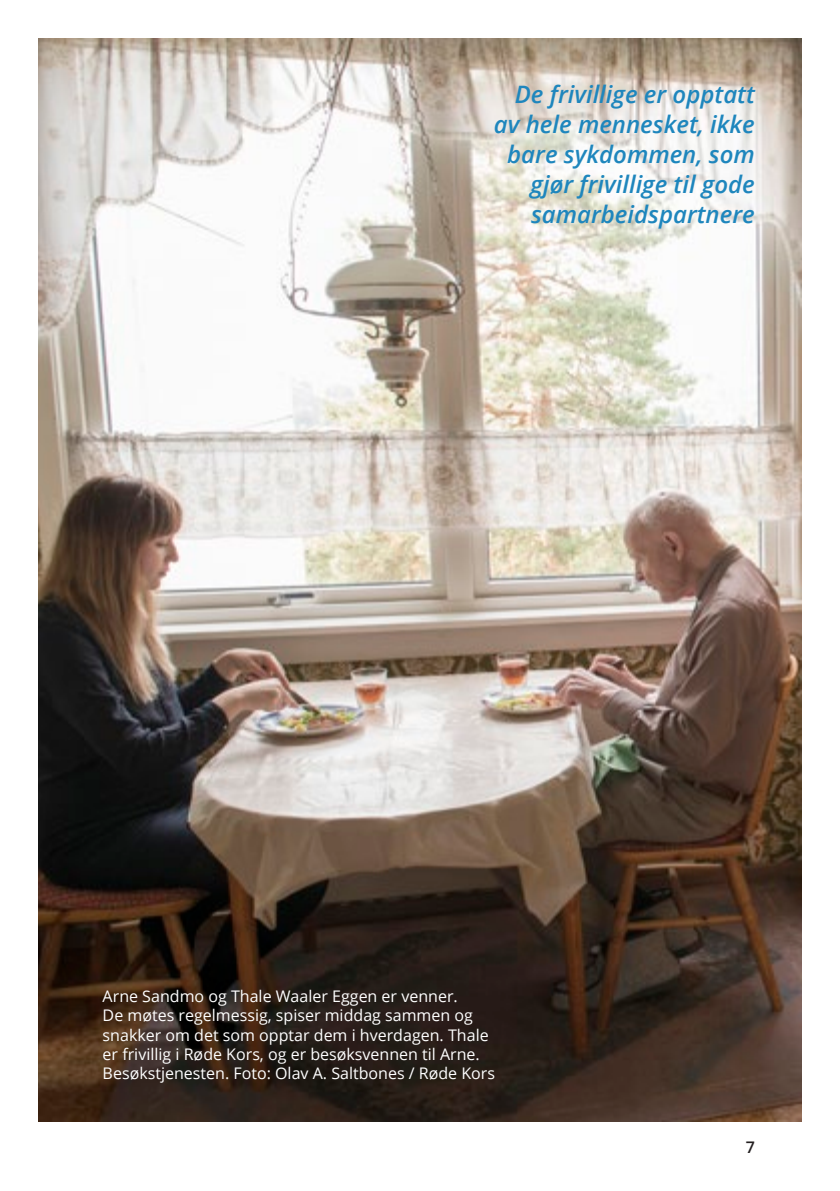
<style>
.page{position:relative;width:840px;height:1191px;background:#fff}
.page>*{position:absolute;margin:0;border:0;box-sizing:border-box;transform-origin:0 0}
.sitat{font:italic 600 24px/30px "Open Sans";color:#1e86bd;text-align:right}
.t1{font:16px/19.2px "Open Sans";color:#fff}
.t2{font:600 16px "Open Sans";color:#231f20}
</style>
<div class="page">
<img style="left:39px;top:39px;width:761px;height:1083px">
<p class="sitat" style="left:493px;top:79px;width:262px">De frivillige er opptatt av hele mennesket, ikke bare sykdommen, som gjør frivillige til gode samarbeidspartnere</p>
<p class="t1" style="left:103px;top:986px;width:394px">Arne Sandmo og Thale Waaler Eggen er venner.<br>De møtes regelmessig, spiser middag sammen og snakker om det som opptar dem i hverdagen. Thale er frivillig i Røde Kors, og er besøksvennen til Arne.<br>Besøkstjenesten. Foto: Olav A. Saltbones / Røde Kors</p>
<p class="t2" style="left:745px;top:1136px;width:11px">7</p>
</div>
